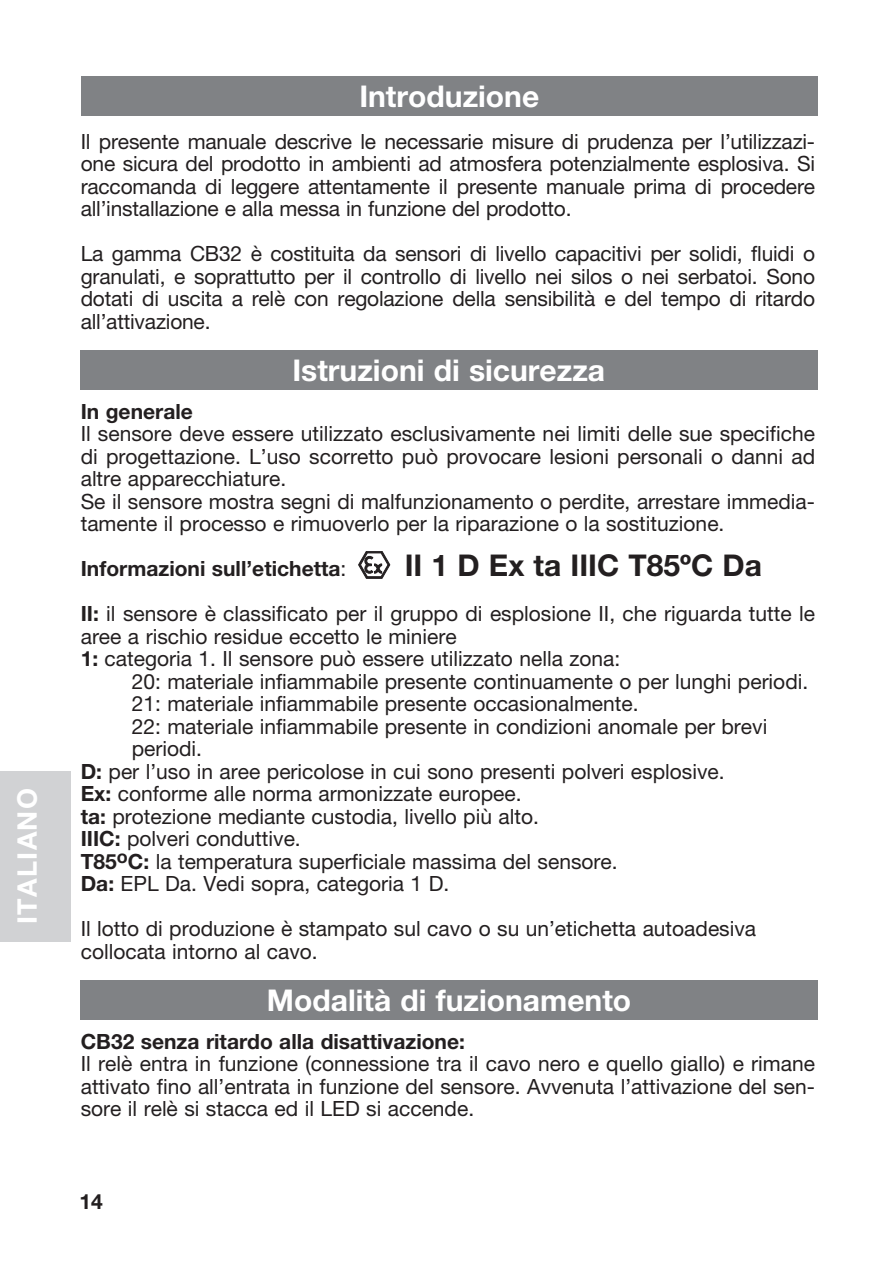
<style>
.page{position:relative;width:893px;height:1263px;background:#fff}
.page>*{position:absolute;margin:0;border:0;box-sizing:border-box;transform-origin:0 0}
.t1{font:700 30px "Helvetica Neue LT Std";color:#fff}
.t2{font:700 30px "Helvetica Neue LT Std";color:#231f20}
.t3{font:700 27px "Helvetica Neue LT Std";letter-spacing:.05em;color:#fff}
.t4{font:21px/22.5px "Helvetica Neue LT Std";color:#231f20;text-align:justify}
.t5{font:700 21px "Helvetica Neue LT Std";color:#231f20}
.s1{font-weight:400}
.s2{font-weight:700}
</style>
<div class="page">
<div style="left:0;top:771px;width:70px;height:170px;background:#d1d2d4"></div>
<div style="left:81px;top:77px;width:737px;height:39px;background:#808285"></div>
<div style="left:80px;top:351px;width:738px;height:39px;background:#808285"></div>
<div style="left:80px;top:980px;width:738px;height:40px;background:#808285"></div>
<svg style="left:358px;top:551px;width:32px;height:27px"></svg>
<p class="t3" style="left:10px;top:924px;width:137px;rotate:-90deg">ITALIANO</p>
<p class="t1" style="left:359px;top:78px;width:181px">Introduzione</p>
<p class="t4" style="left:81px;top:130px;width:736px">Il presente manuale descrive le necessarie misure di prudenza per l’utilizzazi&shy;one sicura del prodotto in ambienti ad atmosfera potenzialmente esplosiva. Si raccomanda di leggere attentamente il presente manuale prima di procedere all’installazione e alla messa in funzione del prodotto.</p>
<p class="t4" style="left:81px;top:242px;width:736px">La gamma CB32 è costituita da sensori di livello capacitivi per solidi, fluidi o granulati, e soprattutto per il controllo di livello nei silos o nei serbatoi. Sono dotati di uscita a relè con regolazione della sensibilità e del tempo di ritardo all’attivazione.</p>
<p class="t1" style="left:292px;top:352px;width:314px">Istruzioni di sicurezza</p>
<p class="t5" style="left:81px;top:398px;width:114px">In generale</p>
<p class="t4" style="left:81px;top:422px;width:736px">Il sensore deve essere utilizzato esclusivamente nei limiti delle sue specifiche di progettazione. L’uso scorretto può provocare lesioni personali o danni ad altre apparecchiature.</p>
<p class="t4" style="left:81px;top:490px;width:736px">Se il sensore mostra segni di malfunzionamento o perdite, arrestare immedia&shy;tamente il processo e rimuoverlo per la riparazione o la sostituzione.</p>
<p class="t5" style="left:81px;top:556px;width:267px">Informazioni sull’etichetta<span class="s1">:</span></p>
<p class="t2" style="left:405px;top:547px;width:359px">II 1 D Ex ta IIIC T85ºC Da</p>
<p class="t4" style="left:81px;top:602px;width:736px"><span class="s2">II:</span> il sensore è classificato per il gruppo di esplosione II, che riguarda tutte le aree a rischio residue eccetto le miniere</p>
<p class="t4" style="left:81px;top:647px;width:541px"><span class="s2">1:</span> categoria 1. Il sensore può essere utilizzato nella zona:</p>
<p class="t4" style="left:132px;top:670px;width:678px">20: materiale infiammabile presente continuamente o per lunghi periodi.</p>
<p class="t4" style="left:132px;top:692px;width:508px">21: materiale infiammabile presente occasionalmente.</p>
<p class="t4" style="left:132px;top:715px;width:637px">22: materiale infiammabile presente in condizioni anomale per brevi periodi.</p>
<p class="t4" style="left:81px;top:760px;width:645px"><span class="s2">D:</span> per l’uso in aree pericolose in cui sono presenti polveri esplosive.</p>
<p class="t4" style="left:81px;top:782px;width:442px"><span class="s2">Ex:</span> conforme alle norma armonizzate europee.</p>
<p class="t4" style="left:81px;top:805px;width:460px"><span class="s2">ta:</span> protezione mediante custodia, livello più alto.</p>
<p class="t4" style="left:81px;top:827px;width:222px"><span class="s2">IIIC:</span> polveri conduttive.</p>
<p class="t4" style="left:81px;top:850px;width:538px"><span class="s2">T85</span><sup>o</sup><span class="s2">C:</span> la temperatura superficiale massima del sensore.</p>
<p class="t4" style="left:81px;top:872px;width:370px"><span class="s2">Da:</span> EPL Da. Vedi sopra, categoria 1 D.</p>
<p class="t4" style="left:81px;top:917px;width:677px">Il lotto di produzione è stampato sul cavo o su un’etichetta autoadesiva</p>
<p class="t4" style="left:81px;top:940px;width:239px">collocata intorno al cavo.</p>
<p class="t1" style="left:267px;top:981px;width:366px">Modalità di fuzionamento</p>
<p class="t5" style="left:81px;top:1028px;width:386px">CB32 senza ritardo alla disattivazione:</p>
<p class="t4" style="left:81px;top:1052px;width:736px">Il relè entra in funzione (connessione tra il cavo nero e quello giallo) e rimane attivato fino all’entrata in funzione del sensore. Avvenuta l’attivazione del sen&shy;sore il relè si stacca ed il LED si accende.</p>
<p class="t5" style="left:80px;top:1188px;width:25px">14</p>
</div>
